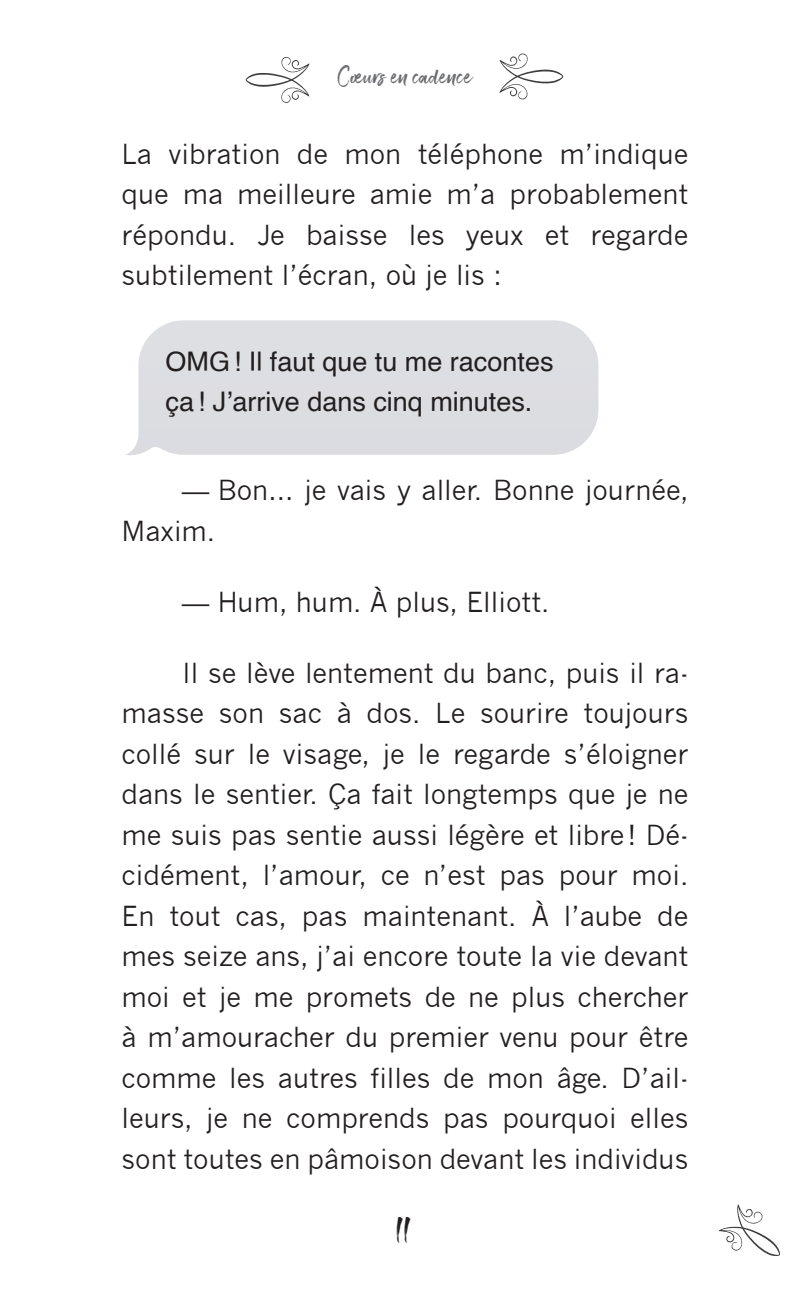
<style>
.page{position:relative;width:810px;height:1296px;background:#fff}
.page>*{position:absolute;margin:0;border:0;box-sizing:border-box;transform-origin:0 0}
.t1{font:45px "Smithen";color:#231f20}
.t2{font:29.25px "Smithen";color:#6c6d70}
.t3{font:27px/40.5px "News Gothic";color:#231f20;text-align:justify}
.t4{font:27px/40.5px "Helvetica";color:#231f20}
</style>
<div class="page">
<svg style="left:245px;top:57px;width:65px;height:46px"></svg>
<svg style="left:499px;top:53px;width:65px;height:47px"></svg>
<svg style="left:719px;top:1204px;width:61px;height:52px"></svg>
<div style="left:126px;top:320px;width:472px;height:135px;background:#dddde2"></div>
<p class="t2" style="left:338px;top:58px;width:136px">Cœurs en cadence</p>
<p class="t3" style="left:122px;top:134px;width:569px">La vibration de mon téléphone m’indique que ma meilleure amie m’a probablement répondu. Je baisse les yeux et regarde subtilement l’écran, où je lis :</p>
<p class="t4" style="left:166px;top:342px;width:389px">OMG ! Il faut que tu me racontes ça ! J’arrive dans cinq minutes.</p>
<p class="t3" style="left:121px;top:470px;width:569px;text-indent:61px">— Bon… je vais y aller. Bonne journée,<br>Maxim.</p>
<p class="t3" style="left:182px;top:582px;width:369px">— Hum, hum. À plus, Elliott.</p>
<p class="t3" style="left:121px;top:653px;width:569px;text-indent:61px">Il se lève lentement du banc, puis il ra&shy;masse son sac à dos. Le sourire toujours collé sur le visage, je le regarde s’éloigner dans le sentier. Ça fait longtemps que je ne me suis pas sentie aussi légère et libre! Dé&shy;cidément, l’amour, ce n’est pas pour moi.<br>En tout cas, pas maintenant. À l’aube de mes seize ans, j’ai encore toute la vie devant moi et je me promets de ne plus chercher à m’amouracher du premier venu pour être comme les autres filles de mon âge. D’ail&shy;leurs, je ne comprends pas pourquoi elles sont toutes en pâmoison devant les individus</p>
<h1 class="t1" style="left:394px;top:1199px;width:18px">11</h1>
</div>
